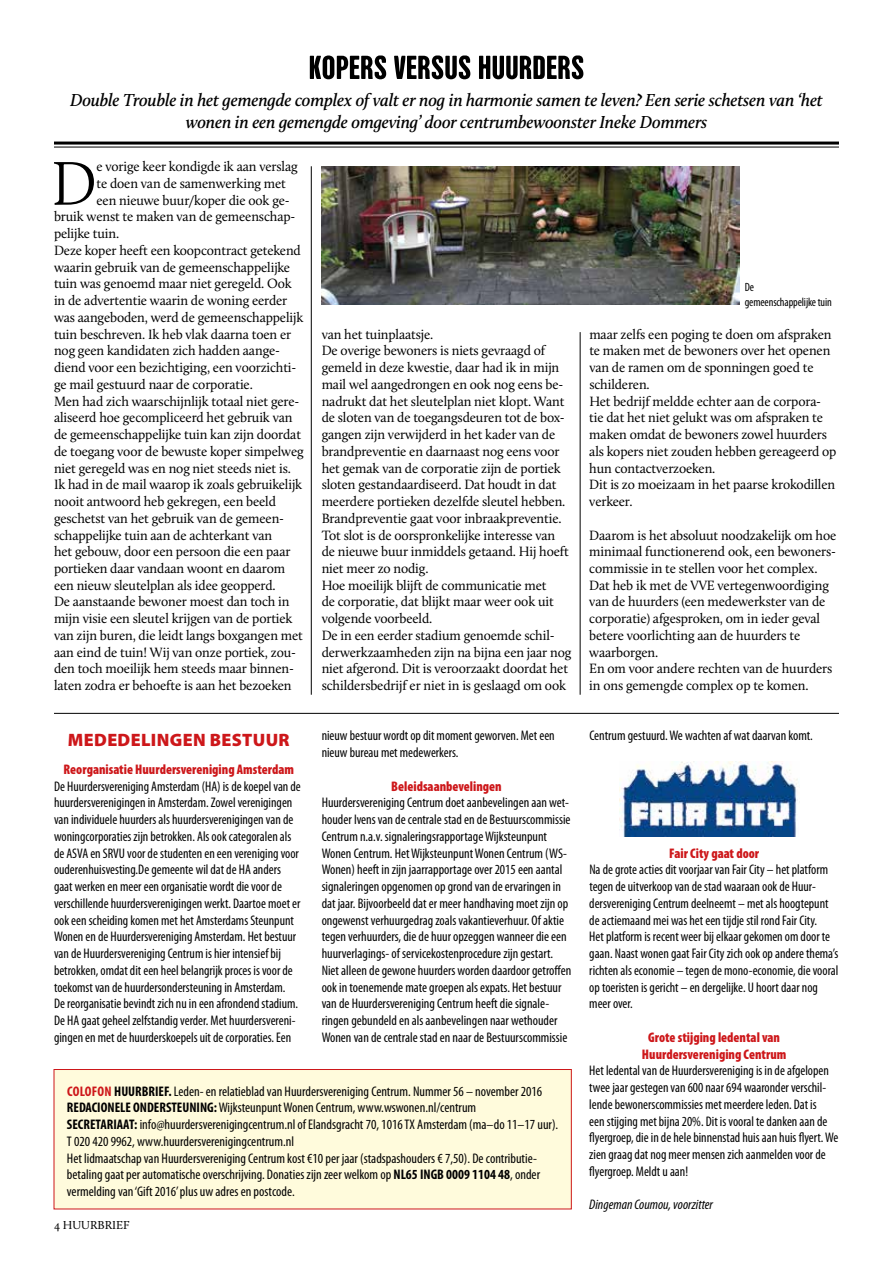
<style>
.page{position:relative;width:893px;height:1263px;background:#fff}
.page>*{position:absolute;margin:0;border:0;box-sizing:border-box;transform-origin:0 0}
.t1{font:300 63.9px "Calluna";color:#000}
.t2{font:italic 600 18px/21.6px "Calluna";letter-spacing:-.01em;color:#000;text-align:center}
.t3{font:900 18px "Myriad Pro";letter-spacing:.02em;color:#cd171a}
.t4{font:condensed 13.95px/16.8px "Myriad Pro";color:#000}
.t5{font:13.95px/16.8px "Calluna";letter-spacing:-.01em;color:#000}
.t6{font:900 condensed 13.95px/16.8px "Myriad Pro";color:#cd171a;text-align:center}
.t7{font:italic condensed 13.95px "Myriad Pro";color:#000}
.t8{font:condensed 12px/14.4px "Myriad Pro";letter-spacing:-.01em;color:#000}
.t9{font:12px "Calluna";color:#000}
.s1{font-weight:700;color:#cd171a}
.s2{font-weight:700}
</style>
<div class="page">
<div style="left:54px;top:1069px;width:517px;height:140px;background:#fffbdc"></div>
<div style="left:54px;top:1069px;width:517px;height:140px;border:1px solid #cd171a"></div>
<img style="left:619px;top:761px;width:180px;height:76px">
<hr style="left:54px;top:142px;width:785px;height:3px;background:#000">
<hr style="left:54px;top:147px;width:785px;height:1px;background:#000">
<svg style="left:310px;top:55px;width:273px;height:24px"></svg>
<img style="left:322px;top:166px;width:418px;height:138px">
<hr style="left:54px;top:713px;width:785px;height:1px;background:#000">
<hr style="left:311px;top:166px;width:1px;height:529px;background:#000">
<hr style="left:580px;top:332px;width:1px;height:363px;background:#000">
<p class="t2" style="left:70px;top:89px;width:754px">Double Trouble in het gemengde complex of valt er nog in harmonie samen te leven? Een serie schetsen van ‘het wonen in een gemengde omgeving’ door centrumbewoonster Ineke Dommers</p>
<h1 class="t1" style="left:51px;top:145px;width:47px">D</h1>
<p class="t5" style="left:96px;top:158px;width:203px">e vorige keer kondigde ik aan verslag</p>
<p class="t5" style="left:96px;top:175px;width:191px">te doen van de samenwerking met</p>
<p class="t5" style="left:96px;top:191px;width:195px">een nieuwe buur/koper die ook ge-</p>
<p class="t5" style="left:54px;top:208px;width:243px">bruik wenst te maken van de gemeenschap-</p>
<p class="t5" style="left:54px;top:225px;width:67px">pelijke tuin.</p>
<p class="t5" style="left:54px;top:242px;width:248px">Deze koper heeft een koopcontract getekend</p>
<p class="t5" style="left:54px;top:258px;width:238px">waarin gebruik van de gemeenschappelijke</p>
<p class="t5" style="left:54px;top:275px;width:239px">tuin was genoemd maar niet geregeld. Ook</p>
<p class="t5" style="left:54px;top:292px;width:235px">in de advertentie waarin de woning eerder</p>
<p class="t5" style="left:54px;top:309px;width:251px">was aangeboden, werd de gemeenschappelijk</p>
<p class="t5" style="left:54px;top:325px;width:239px">tuin beschreven. Ik heb vlak daarna toen er</p>
<p class="t5" style="left:54px;top:342px;width:228px">nog geen kandidaten zich hadden aange-</p>
<p class="t5" style="left:54px;top:359px;width:244px">diend voor een bezichtiging, een voorzichti-</p>
<p class="t5" style="left:54px;top:376px;width:200px">ge mail gestuurd naar de corporatie.</p>
<p class="t5" style="left:54px;top:392px;width:247px">Men had zich waarschijnlijk totaal niet gere-</p>
<p class="t5" style="left:54px;top:409px;width:240px">aliseerd hoe gecompliceerd het gebruik van</p>
<p class="t5" style="left:54px;top:426px;width:249px">de gemeenschappelijke tuin kan zijn doordat</p>
<p class="t5" style="left:54px;top:443px;width:251px">de toegang voor de bewuste koper simpelweg</p>
<p class="t5" style="left:54px;top:459px;width:238px">niet geregeld was en nog niet steeds niet is.</p>
<p class="t5" style="left:54px;top:476px;width:250px">Ik had in de mail waarop ik zoals gebruikelijk</p>
<p class="t5" style="left:54px;top:493px;width:224px">nooit antwoord heb gekregen, een beeld</p>
<p class="t5" style="left:54px;top:510px;width:232px">geschetst van het gebruik van de gemeen-</p>
<p class="t5" style="left:54px;top:526px;width:220px">schappelijke tuin aan de achterkant van</p>
<p class="t5" style="left:54px;top:543px;width:238px">het gebouw, door een persoon die een paar</p>
<p class="t5" style="left:54px;top:560px;width:233px">portieken daar vandaan woont en daarom</p>
<p class="t5" style="left:54px;top:576px;width:223px">een nieuw sleutelplan als idee geopperd.</p>
<p class="t5" style="left:54px;top:593px;width:237px">De aanstaande bewoner moest dan toch in</p>
<p class="t5" style="left:54px;top:610px;width:240px">mijn visie een sleutel krijgen van de portiek</p>
<p class="t5" style="left:54px;top:627px;width:250px">van zijn buren, die leidt langs boxgangen met</p>
<p class="t5" style="left:54px;top:643px;width:243px">aan eind de tuin! Wij van onze portiek, zou-</p>
<p class="t5" style="left:54px;top:660px;width:241px">den toch moeilijk hem steeds maar binnen-</p>
<p class="t5" style="left:54px;top:677px;width:239px">laten zodra er behoefte is aan het bezoeken</p>
<p class="t8" style="left:745px;top:280px;width:89px">De<br>gemeenschappelijke tuin</p>
<p class="t5" style="left:322px;top:325px;width:251px">van het tuinplaatsje.<br>De overige bewoners is niets gevraagd of gemeld in deze kwestie, daar had ik in mijn mail wel aangedrongen en ook nog eens be&shy;nadrukt dat het sleutelplan niet klopt. Want de sloten van de toegangsdeuren tot de box&shy;gangen zijn verwijderd in het kader van de brandpreventie en daarnaast nog eens voor het gemak van de corporatie zijn de portiek sloten gestandaardiseerd. Dat houdt in dat meerdere portieken dezelfde sleutel hebben.<br>Brandpreventie gaat voor inbraakpreventie.<br>Tot slot is de oorspronkelijke interesse van de nieuwe buur inmiddels getaand. Hij hoeft niet meer zo nodig.<br>Hoe moeilijk blijft de communicatie met<br>de corporatie, dat blijkt maar weer ook uit volgende voorbeeld.<br>De in een eerder stadium genoemde schil&shy;derwerkzaamheden zijn na bijna een jaar nog niet afgerond. Dit is veroorzaakt doordat het schildersbedrijf er niet in is geslaagd om ook</p>
<p class="t5" style="left:589px;top:325px;width:249px">maar zelfs een poging te doen om afspraken te maken met de bewoners over het openen van de ramen om de sponningen goed te schilderen.<br>Het bedrijf meldde echter aan de corpora&shy;tie dat het niet gelukt was om afspraken te maken omdat de bewoners zowel huurders als kopers niet zouden hebben gereageerd op hun contactverzoeken.<br>Dit is zo moeizaam in het paarse krokodillen verkeer.</p>
<p class="t5" style="left:589px;top:526px;width:249px">Daarom is het absoluut noodzakelijk om hoe minimaal functionerend ook, een bewoners&shy;commissie in te stellen voor het complex.<br>Dat heb ik met de VVE vertegenwoordiging van de huurders (een medewerkster van de corporatie) afgesproken, om in ieder geval betere voorlichting aan de huurders te waarborgen.<br>En om voor andere rechten van de huurders in ons gemengde complex op te komen.</p>
<p class="t3" style="left:68px;top:730px;width:223px">MEDEDELINGEN BESTUUR</p>
<p class="t6" style="left:64px;top:761px;width:232px">Reorganisatie Huurdersvereniging Amsterdam</p>
<p class="t4" style="left:54px;top:778px;width:248px">De Huurdersvereniging Amsterdam (HA) is de koepel van de huurdersverenigingen in Amsterdam. Zowel verenigingen van individuele huurders als huurdersverenigingen van de woningcorporaties zijn betrokken. Als ook categoralen als de ASVA en SRVU voor de studenten en een vereniging voor ouderenhuisvesting.De gemeente wil dat de HA anders gaat werken en meer een organisatie wordt die voor de verschillende huurdersverenigingen werkt. Daartoe moet er ook een scheiding komen met het Amsterdams Steunpunt Wonen en de Huurdersvereniging Amsterdam. Het bestuur van de Huurdersvereniging Centrum is hier intensief bij betrokken, omdat dit een heel belangrijk proces is voor de toekomst van de huurdersondersteuning in Amsterdam.<br>De reorganisatie bevindt zich nu in een afrondend stadium.<br>De HA gaat geheel zelfstandig verder. Met huurdersvereni&shy;gingen en met de huurderskoepels uit de corporaties. Een</p>
<p class="t4" style="left:322px;top:728px;width:235px">nieuw bestuur wordt op dit moment geworven. Met een nieuw bureau met medewerkers.</p>
<p class="t6" style="left:391px;top:778px;width:112px">Beleidsaanbevelingen</p>
<p class="t4" style="left:322px;top:795px;width:251px">Huurdersvereniging Centrum doet aanbevelingen aan wet&shy;houder Ivens van de centrale stad en de Bestuurscommissie Centrum n.a.v. signaleringsrapportage Wijksteunpunt Wonen Centrum. Het Wijksteunpunt Wonen Centrum (WS-Wonen) heeft in zijn jaarrapportage over 2015 een aantal signaleringen opgenomen op grond van de ervaringen in dat jaar. Bijvoorbeeld dat er meer handhaving moet zijn op ongewenst verhuurgedrag zoals vakantieverhuur. Of aktie tegen verhuurders, die de huur opzeggen wanneer die een huurverlagings- of servicekostenprocedure zijn gestart.<br>Niet alleen de gewone huurders worden daardoor getroffen ook in toenemende mate groepen als expats. Het bestuur van de Huurdersvereniging Centrum heeft die signale&shy;ringen gebundeld en als aanbevelingen naar wethouder Wonen van de centrale stad en naar de Bestuurscommissie</p>
<p class="t4" style="left:67px;top:1083px;width:493px"><span class="s1">COLOFON</span> <span class="s2">HUURBRIEF.</span> Leden- en relatieblad van Huurdersvereniging Centrum. Nummer 56 – november 2016<br><span class="s2">REDACIONELE ONDERSTEUNING:</span> Wijksteunpunt Wonen Centrum, www.wswonen.nl/centrum<br><span class="s2">SECRETARIAAT:</span> info@huurdersverenigingcentrum.nl of Elandsgracht 70, 1016 TX Amsterdam (ma–do 11–17 uur).<br>T 020 420 9962, www.huurdersverenigingcentrum.nl<br>Het lidmaatschap van Huurdersvereniging Centrum kost €10 per jaar (stadspashouders € 7,50). De contributie&shy;betaling gaat per automatische overschrijving. Donaties zijn zeer welkom op <span class="s2">NL65 INGB 0009 1104 48</span>, onder vermelding van ‘Gift 2016’ plus uw adres en postcode.</p>
<p class="t9" style="left:54px;top:1217px;width:77px">4 HUURBRIEF</p>
<p class="t4" style="left:589px;top:728px;width:225px">Centrum gestuurd. We wachten af wat daarvan komt.</p>
<p class="t6" style="left:669px;top:845px;width:91px">Fair City gaat door</p>
<p class="t4" style="left:589px;top:862px;width:251px">Na de grote acties dit voorjaar van Fair City – het platform tegen de uitverkoop van de stad waaraan ook de Huur&shy;dersvereniging Centrum deelneemt – met als hoogtepunt de actiemaand mei was het een tijdje stil rond Fair City.<br>Het platform is recent weer bij elkaar gekomen om door te gaan. Naast wonen gaat Fair City zich ook op andere thema’s richten als economie – tegen de mono-economie, die vooral op toeristen is gericht – en dergelijke. U hoort daar nog meer over.</p>
<p class="t6" style="left:642px;top:1029px;width:146px">Grote stijging ledental van<br>Huurdersvereniging Centrum</p>
<p class="t4" style="left:589px;top:1062px;width:250px">Het ledental van de Huurdersvereniging is in de afgelopen twee jaar gestegen van 600 naar 694 waaronder verschil&shy;lende bewonerscommissies met meerdere leden. Dat is<br>een stijging met bijna 20%. Dit is vooral te danken aan de flyergroep, die in de hele binnenstad huis aan huis flyert. We zien graag dat nog meer mensen zich aanmelden voor de flyergroep. Meldt u aan!</p>
<p class="t7" style="left:589px;top:1197px;width:125px">Dingeman Coumou, voorzitter</p>
</div>
